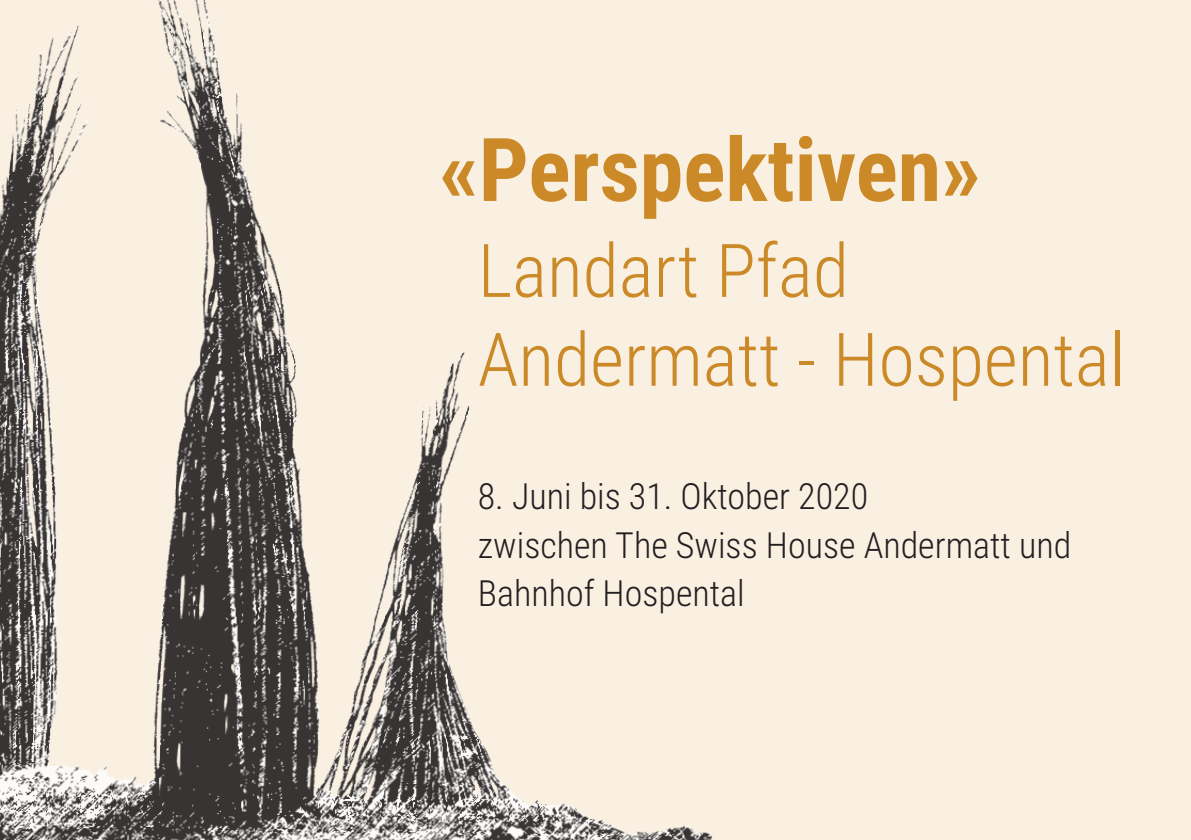
<style>
.page{position:relative;width:1191px;height:840px;background:#fff}
.page>*{position:absolute;margin:0;border:0;box-sizing:border-box;transform-origin:0 0}
.t1{font:700 88px "Roboto Condensed";color:#cb8a27}
.t2{font:300 74px/88.8px "Roboto Condensed";color:#cb8a27}
.t3{font:300 36px/48px "Roboto Condensed";color:#231f20}
</style>
<div class="page">
<div style="left:0;top:0;width:1191px;height:839px;background:#f9f0e2"></div>
<img style="left:0;top:0;width:713px;height:839px">
<h1 class="t1" style="left:439px;top:108px;width:543px">«Perspektiven»</h1>
<h2 class="t2" style="left:478px;top:223px;width:649px">Landart Pfad<br>Andermatt - Hospental</h2>
<p class="t3" style="left:478px;top:471px;width:595px">8. Juni bis 31. Oktober 2020<br>zwischen The Swiss House Andermatt und<br>Bahnhof Hospental</p>
</div>
